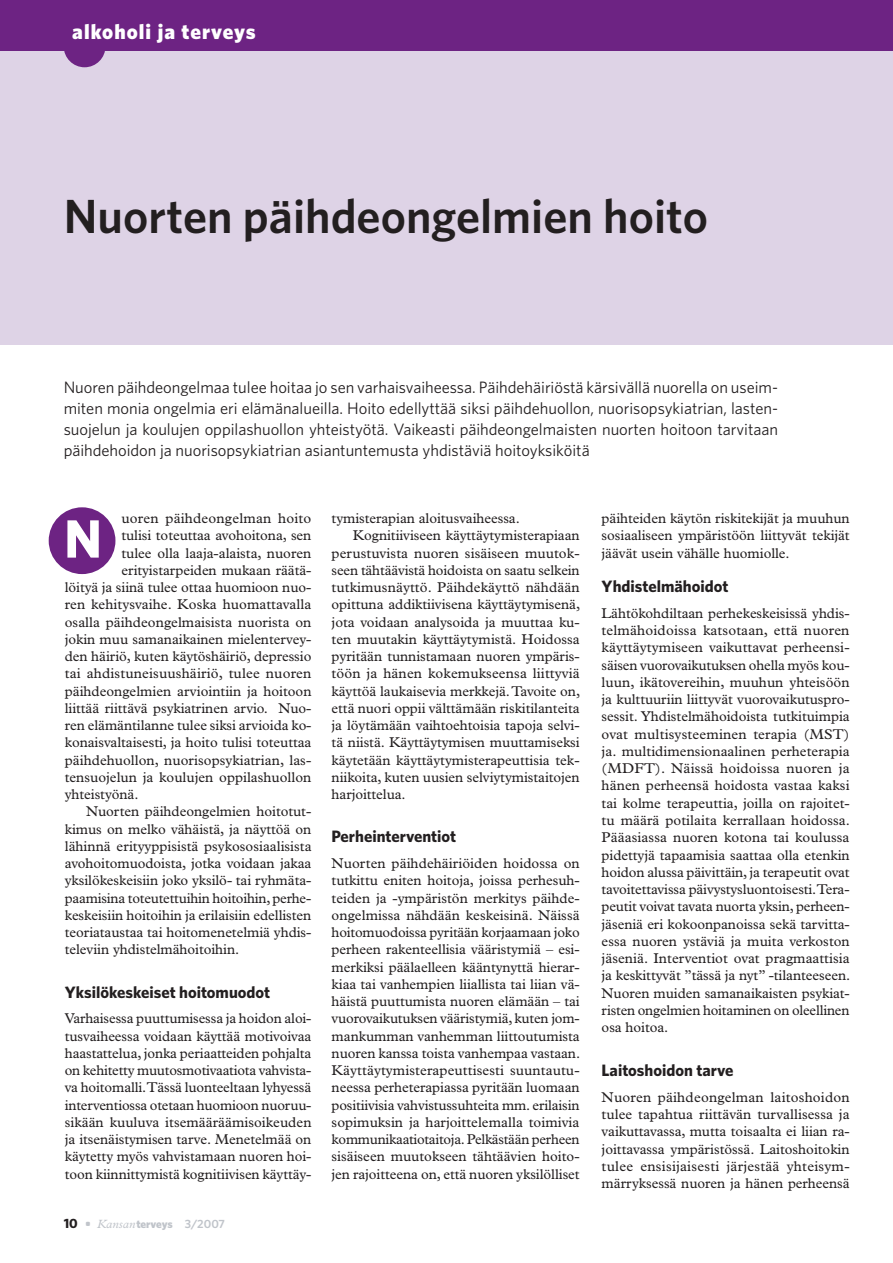
<style>
.page{position:relative;width:893px;height:1263px;background:#fff}
.page>*{position:absolute;margin:0;border:0;box-sizing:border-box;transform-origin:0 0}
.t1{font:700 54px "Whitney";color:#fff}
.t2{font:600 48px "Whitney";color:#231f20}
.t3{font:900 21px "Whitney";letter-spacing:.05em;color:#fff}
.t4{font:16.5px/21px "Whitney";letter-spacing:-.005em;color:#231f20;text-align:justify}
.t5{font:700 16.5px "Whitney";color:#231f20}
.t6{font:14.25px/17.2px "Plantin";letter-spacing:-.005em;color:#231f20;text-align:justify}
.t7{font:14.25px "Plantin";letter-spacing:.015em;color:#231f20}
.t8{font:900 11.25px "Whitney";letter-spacing:-.01em;color:#c0c4ca}
.s1{font-weight:700;font-size:13.5px;color:#231f20}
.s2{font-weight:700;font-size:12px}
.s3{font-family:"Plantin";font-weight:400;font-style:italic;font-size:12px}
.s4{font-weight:600;font-size:12px}
</style>
<div class="page">
<div style="left:0;top:51px;width:893px;height:294px;background:#ded3e6"></div>
<div style="left:64px;top:26px;width:41px;height:41px;background:#6d2383;border-radius:50%"></div>
<div style="left:0;top:0;width:893px;height:50px;background:#6d2383"></div>
<div style="left:49px;top:507px;width:66px;height:67px;background:#6d2383;border-radius:50%"></div>
<h3 class="t3" style="left:72px;top:19px;width:185px">alkoholi ja terveys</h3>
<h2 class="t2" style="left:64px;top:187px;width:646px">Nuorten päihdeongelmien hoito</h2>
<p class="t4" style="left:64px;top:377px;width:716px">Nuoren päihdeongelmaa tulee hoitaa jo sen varhaisvaiheessa. Päihdehäiriöstä kärsivällä nuorella on useim&shy;miten monia ongelmia eri elämänalueilla. Hoito edellyttää siksi päihdehuollon, nuorisopsykiatrian, lasten&shy;suojelun ja koulujen oppilashuollon yhteistyötä. Vaikeasti päihdeongelmaisten nuorten hoitoon tarvitaan päihdehoidon ja nuorisopsykiatrian asiantuntemusta yhdistäviä hoitoyksiköitä</p>
<p class="t7" style="left:121px;top:510px;width:191px">uoren päihdeongelman hoito</p>
<p class="t6" style="left:121px;top:527px;width:191px">tulisi toteuttaa avohoitona, sen</p>
<p class="t6" style="left:121px;top:544px;width:191px">tulee olla laaja-alaista, nuoren</p>
<p class="t6" style="left:121px;top:561px;width:191px">erityistarpeiden mukaan räätä-</p>
<p class="t6" style="left:65px;top:579px;width:248px">löityä ja siinä tulee ottaa huomioon nuo-</p>
<p class="t6" style="left:65px;top:596px;width:248px">ren kehitysvaihe. Koska huomattavalla</p>
<p class="t6" style="left:65px;top:613px;width:248px">osalla päihdeongelmaisista nuorista on</p>
<p class="t6" style="left:65px;top:630px;width:248px">jokin muu samanaikainen mielentervey-</p>
<p class="t6" style="left:65px;top:648px;width:248px">den häiriö, kuten käytöshäiriö, depressio</p>
<p class="t6" style="left:65px;top:665px;width:248px">tai ahdistuneisuushäiriö, tulee nuoren</p>
<p class="t6" style="left:65px;top:682px;width:248px">päihdeongelmien arviointiin ja hoitoon</p>
<p class="t6" style="left:65px;top:699px;width:248px">liittää riittävä psykiatrinen arvio. Nuo-</p>
<p class="t6" style="left:65px;top:717px;width:248px">ren elämäntilanne tulee siksi arvioida ko-</p>
<p class="t6" style="left:65px;top:734px;width:248px">konaisvaltaisesti, ja hoito tulisi toteuttaa</p>
<p class="t6" style="left:65px;top:751px;width:248px">päihdehuollon, nuorisopsykiatrian, las-</p>
<p class="t6" style="left:65px;top:768px;width:248px">tensuojelun ja koulujen oppilashuollon</p>
<p class="t6" style="left:65px;top:786px;width:75px">yhteistyönä.</p>
<p class="t6" style="left:86px;top:803px;width:227px">Nuorten päihdeongelmien hoitotut-</p>
<p class="t6" style="left:65px;top:820px;width:248px">kimus on melko vähäistä, ja näyttöä on</p>
<p class="t6" style="left:65px;top:837px;width:248px">lähinnä erityyppisistä psykososiaalisista</p>
<p class="t6" style="left:65px;top:855px;width:248px">avohoitomuodoista, jotka voidaan jakaa</p>
<p class="t6" style="left:65px;top:872px;width:248px">yksilökeskeisiin joko yksilö- tai ryhmäta-</p>
<p class="t6" style="left:65px;top:889px;width:248px">paamisina toteutettuihin hoitoihin, perhe-</p>
<p class="t6" style="left:65px;top:906px;width:248px">keskeisiin hoitoihin ja erilaisiin edellisten</p>
<p class="t6" style="left:65px;top:924px;width:248px">teoriataustaa tai hoitomenetelmiä yhdis-</p>
<p class="t6" style="left:65px;top:941px;width:176px">televiin yhdistelmähoitoihin.</p>
<p class="t5" style="left:65px;top:982px;width:207px">Yksilökeskeiset hoitomuodot</p>
<p class="t6" style="left:65px;top:1010px;width:248px">Varhaisessa puuttumisessa ja hoidon aloi&shy;tusvaiheessa voidaan käyttää motivoivaa haastattelua, jonka periaatteiden pohjalta on kehitetty muutosmotivaatiota vahvista&shy;va hoitomalli. Tässä luonteeltaan lyhyessä interventiossa otetaan huomioon nuoruu&shy;sikään kuuluva itsemääräämisoikeuden ja itsenäistymisen tarve. Menetelmää on käytetty myös vahvistamaan nuoren hoi&shy;toon kiinnittymistä kognitiivisen käyttäy-</p>
<h1 class="t1" style="left:64px;top:506px;width:40px">N</h1>
<p class="t8" style="left:64px;top:1217px;width:163px"><span class="s1">10</span> <span class="s2">•</span> <span class="s3">Kansan</span>terveys <span class="s4">3/2007</span></p>
<p class="t6" style="left:332px;top:510px;width:190px">tymisterapian aloitusvaiheessa.</p>
<p class="t6" style="left:353px;top:527px;width:228px">Kognitiiviseen käyttäytymisterapiaan</p>
<p class="t6" style="left:332px;top:544px;width:250px">perustuvista nuoren sisäiseen muutok-</p>
<p class="t6" style="left:332px;top:561px;width:250px">seen tähtäävistä hoidoista on saatu selkein</p>
<p class="t6" style="left:332px;top:579px;width:249px">tutkimusnäyttö. Päihdekäyttö nähdään</p>
<p class="t6" style="left:332px;top:596px;width:250px">opittuna addiktiivisena käyttäytymisenä,</p>
<p class="t6" style="left:332px;top:613px;width:250px">jota voidaan analysoida ja muuttaa ku-</p>
<p class="t6" style="left:332px;top:630px;width:249px">ten muutakin käyttäytymistä. Hoidossa</p>
<p class="t6" style="left:332px;top:648px;width:250px">pyritään tunnistamaan nuoren ympäris-</p>
<p class="t6" style="left:332px;top:665px;width:250px">töön ja hänen kokemukseensa liittyviä</p>
<p class="t6" style="left:332px;top:682px;width:250px">käyttöä laukaisevia merkkejä. Tavoite on,</p>
<p class="t6" style="left:332px;top:699px;width:250px">että nuori oppii välttämään riskitilanteita</p>
<p class="t6" style="left:332px;top:717px;width:250px">ja löytämään vaihtoehtoisia tapoja selvi-</p>
<p class="t6" style="left:332px;top:734px;width:250px">tä niistä. Käyttäytymisen muuttamiseksi</p>
<p class="t6" style="left:332px;top:751px;width:250px">käytetään käyttäytymisterapeuttisia tek-</p>
<p class="t6" style="left:332px;top:768px;width:250px">niikoita, kuten uusien selviytymistaitojen</p>
<p class="t6" style="left:332px;top:786px;width:76px">harjoittelua.</p>
<p class="t5" style="left:332px;top:826px;width:126px">Perheinterventiot</p>
<p class="t6" style="left:332px;top:855px;width:250px">Nuorten päihdehäiriöiden hoidossa on tutkittu eniten hoitoja, joissa perhesuh&shy;teiden ja -ympäristön merkitys päihde&shy;ongelmissa nähdään keskeisinä. Näissä hoitomuodoissa pyritään korjaamaan joko perheen rakenteellisia vääristymiä – esi&shy;merkiksi päälaelleen kääntynyttä hierar&shy;kiaa tai vanhempien liiallista tai liian vä&shy;häistä puuttumista nuoren elämään – tai vuorovaikutuksen vääristymiä, kuten jom&shy;mankumman vanhemman liittoutumista nuoren kanssa toista vanhempaa vastaan.<br>Käyttäytymisterapeuttisesti suuntautu&shy;neessa perheterapiassa pyritään luomaan positiivisia vahvistussuhteita mm. erilaisin sopimuksin ja harjoittelemalla toimivia kommunikaatiotaitoja. Pelkästään perheen sisäiseen muutokseen tähtäävien hoito&shy;jen rajoitteena on, että nuoren yksilölliset</p>
<p class="t6" style="left:602px;top:510px;width:250px">päihteiden käytön riskitekijät ja muuhun sosiaaliseen ympäristöön liittyvät tekijät jäävät usein vähälle huomiolle.</p>
<p class="t5" style="left:602px;top:576px;width:128px">Yhdistelmähoidot</p>
<p class="t6" style="left:602px;top:605px;width:250px">Lähtökohdiltaan perhekeskeisissä yhdis&shy;telmähoidoissa katsotaan, että nuoren käyttäytymiseen vaikuttavat perheensi&shy;säisen vuorovaikutuksen ohella myös kou&shy;luun, ikätovereihin, muuhun yhteisöön ja kulttuuriin liittyvät vuorovaikutuspro&shy;sessit. Yhdistelmähoidoista tutkituimpia ovat multisysteeminen terapia (MST) ja. multidimensionaalinen perheterapia (MDFT). Näissä hoidoissa nuoren ja hänen perheensä hoidosta vastaa kaksi tai kolme terapeuttia, joilla on rajoitet&shy;tu määrä potilaita kerrallaan hoidossa.<br>Pääasiassa nuoren kotona tai koulussa pidettyjä tapaamisia saattaa olla etenkin hoidon alussa päivittäin, ja terapeutit ovat tavoitettavissa päivystysluontoisesti. Tera&shy;peutit voivat tavata nuorta yksin, perheen&shy;jäseniä eri kokoonpanoissa sekä tarvitta&shy;essa nuoren ystäviä ja muita verkoston jäseniä. Interventiot ovat pragmaattisia ja keskittyvät ”tässä ja nyt” -tilanteeseen.<br>Nuoren muiden samanaikaisten psykiat&shy;risten ongelmien hoitaminen on oleellinen osa hoitoa.</p>
<p class="t5" style="left:602px;top:1060px;width:133px">Laitoshoidon tarve</p>
<p class="t6" style="left:602px;top:1088px;width:250px">Nuoren päihdeongelman laitoshoidon tulee tapahtua riittävän turvallisessa ja vaikuttavassa, mutta toisaalta ei liian ra&shy;joittavassa ympäristössä. Laitoshoitokin tulee ensisijaisesti järjestää yhteisym&shy;märryksessä nuoren ja hänen perheensä</p>
</div>
